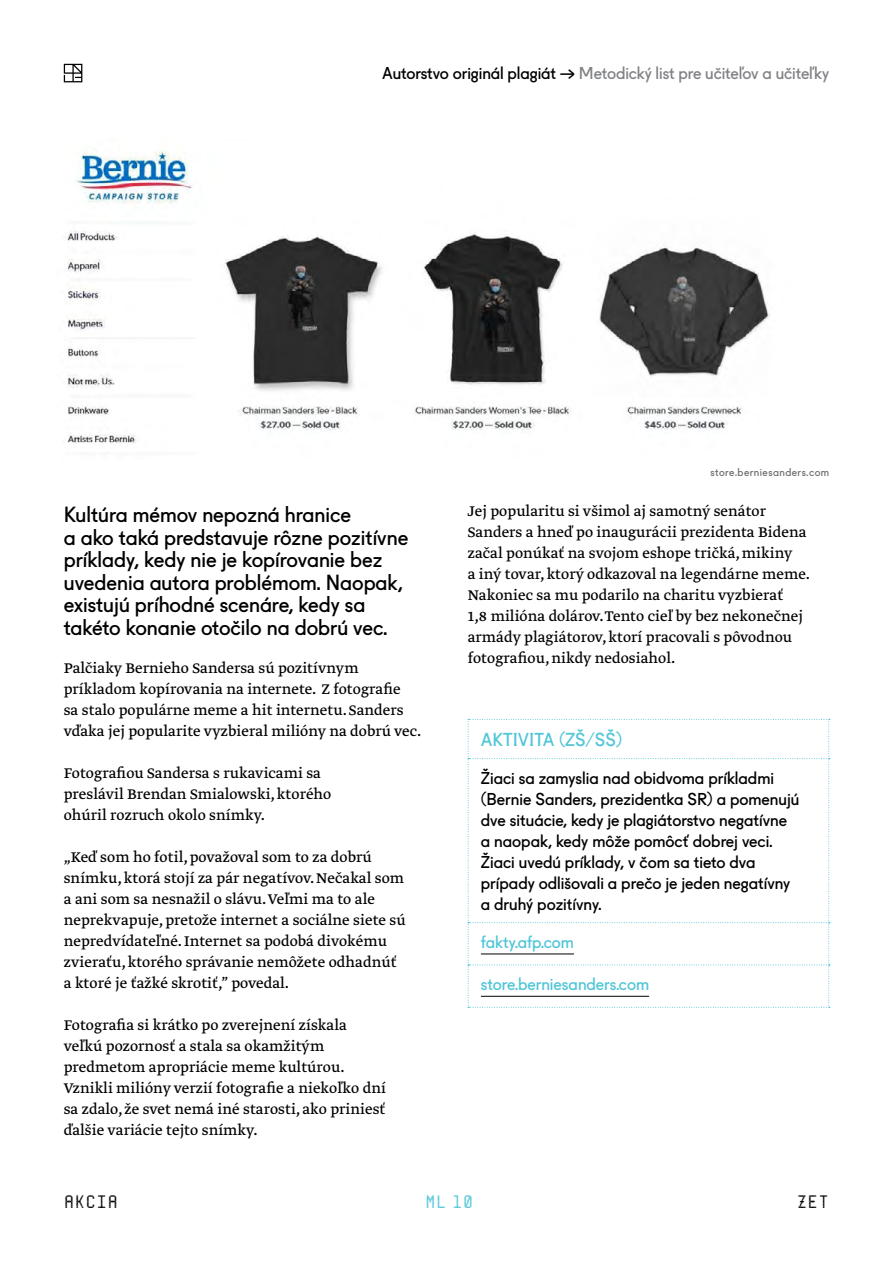
<style>
.page{position:relative;width:893px;height:1263px;background:#fff}
.page>*{position:absolute;margin:0;border:0;box-sizing:border-box;transform-origin:0 0}
.t1{font:21px/22.5px "Fugue";color:#000}
.t2{font:18px "Fugue";color:#52c6d8}
.t3{font:18px "Terminal One";letter-spacing:.015em;color:#000}
.t4{font:18px "Terminal One";color:#52c6d8}
.t5{font:16.5px/21px "Greta Text Regular Minus";color:#000}
.t6{font:16.5px/21px "Fugue";color:#000}
.t7{font:16.5px "Fugue";color:#52c6d8}
.t8{font:16.5px "Fugue";letter-spacing:-.005em;color:#808285}
.t9{font:10.5px "Fugue";letter-spacing:.045em;color:#6d6e71}
</style>
<div class="page">
<svg style="left:64px;top:64px;width:18px;height:18px"></svg>
<svg style="left:468px;top:719px;width:362px;height:289px"></svg>
<hr style="left:481px;top:954px;width:93px;height:1px;background:#000">
<hr style="left:481px;top:996px;width:168px;height:1px;background:#000">
<img style="left:66px;top:147px;width:703px;height:296px">
<p class="t6" style="left:382px;top:61px;width:175px">Autorstvo originál plagiát</p>
<p class="t8" style="left:579px;top:60px;width:252px">Metodický list pre učiteľov a učiteľky</p>
<p class="t1" style="left:64px;top:501px;width:346px">Kultúra mémov nepozná hranice<br>a ako taká predstavuje rôzne pozitívne príklady, kedy nie je kopírovanie bez uvedenia autora problémom. Naopak, existujú príhodné scenáre, kedy sa takéto konanie otočilo na dobrú vec.</p>
<p class="t5" style="left:64px;top:658px;width:359px">Palčiaky Bernieho Sandersa sú pozitívnym príkladom kopírovania na internete. Z fotografie<br>sa stalo populárne meme a hit internetu. Sanders vďaka jej popularite vyzbieral milióny na dobrú vec.</p>
<p class="t5" style="left:64px;top:763px;width:269px">Fotografiou Sandersa s rukavicami sa preslávil Brendan Smialowski, ktorého ohúril rozruch okolo snímky.</p>
<p class="t5" style="left:64px;top:847px;width:343px">„Keď som ho fotil, považoval som to za dobrú snímku, ktorá stojí za pár negatívov. Nečakal som a ani som sa nesnažil o slávu. Veľmi ma to ale neprekvapuje, pretože internet a sociálne siete sú nepredvídateľné. Internet sa podobá divokému zvieraťu, ktorého správanie nemôžete odhadnúť a ktoré je ťažké skrotiť,” povedal.</p>
<p class="t5" style="left:64px;top:1015px;width:324px">Fotografia si krátko po zverejnení získala veľkú pozornosť a stala sa okamžitým predmetom apropriácie meme kultúrou.<br>Vznikli milióny verzií fotografie a niekoľko dní sa zdalo, že svet nemá iné starosti, ako priniesť ďalšie variácie tejto snímky.</p>
<p class="t9" style="left:710px;top:464px;width:120px">store.berniesanders.com</p>
<p class="t5" style="left:468px;top:502px;width:344px">Jej popularitu si všimol aj samotný senátor Sanders a hneď po inaugurácii prezidenta Bidena začal ponúkať na svojom eshope tričká, mikiny<br>a iný tovar, ktorý odkazoval na legendárne meme.<br>Nakoniec sa mu podarilo na charitu vyzbierať<br>1,8 milióna dolárov. Tento cieľ by bez nekonečnej armády plagiátorov, ktorí pracovali s pôvodnou fotografiou, nikdy nedosiahol.</p>
<p class="t2" style="left:481px;top:725px;width:143px">AKTIVITA (ZŠ/SŠ)</p>
<p class="t6" style="left:481px;top:766px;width:320px">Žiaci sa zamyslia nad obidvoma príkladmi (Bernie Sanders, prezidentka SR) a pomenujú dve situácie, kedy je plagiátorstvo negatívne a naopak, kedy môže pomôcť dobrej veci.<br>Žiaci uvedú príklady, v čom sa tieto dva prípady odlišovali a prečo je jeden negatívny a druhý pozitívny.</p>
<p class="t7" style="left:481px;top:929px;width:95px">fakty.afp.com</p>
<p class="t7" style="left:481px;top:971px;width:170px">store.berniesanders.com</p>
<p class="t3" style="left:64px;top:1189px;width:56px">AKCIA</p>
<p class="t3" style="left:797px;top:1189px;width:34px">ZET</p>
<p class="t4" style="left:425px;top:1189px;width:50px">ML 10</p>
</div>
